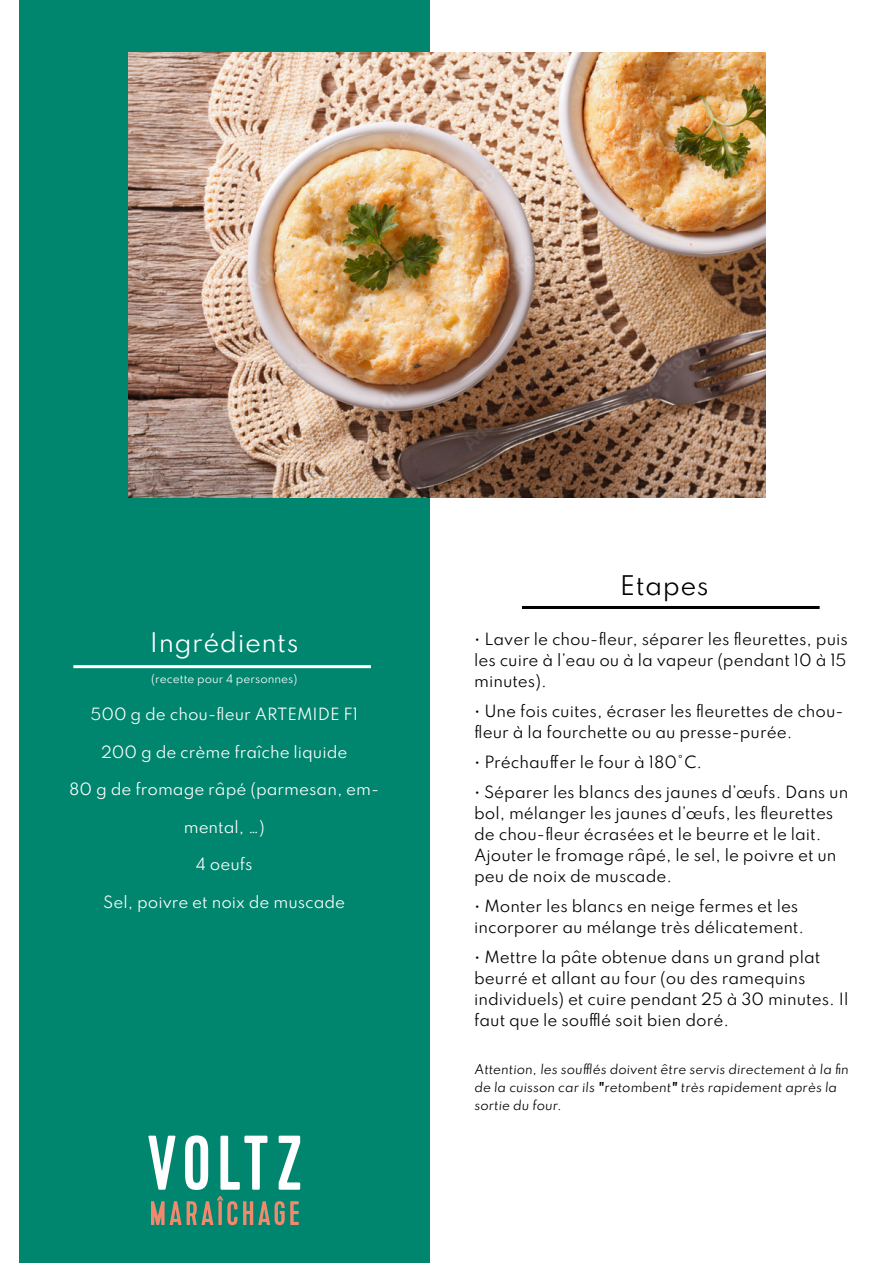
<style>
.page{position:relative;width:893px;height:1263px;background:#fff}
.page>*{position:absolute;margin:0;border:0;box-sizing:border-box;transform-origin:0 0}
.t1{font:24px "Spartan";letter-spacing:.02em;color:#fff}
.t2{font:24px "Spartan";letter-spacing:.02em;color:#000}
.t3{font:15px/21px "Spartan";color:#000}
.t4{font:15px "Spartan";color:#fff}
.t5{font:12px/18px "Spartan";color:#000}
.t6{font:10.5px "Spartan";color:#fff}
.s1{font-weight:700}
</style>
<div class="page">
<div style="left:19px;top:0;width:410px;height:1263px;background:#00856e"></div>
<svg style="left:148px;top:1136px;width:28px;height:54px"></svg>
<svg style="left:185px;top:1135px;width:23px;height:55px"></svg>
<svg style="left:220px;top:1136px;width:47px;height:54px"></svg>
<svg style="left:279px;top:1136px;width:21px;height:54px"></svg>
<svg style="left:151px;top:1196px;width:86px;height:29px"></svg>
<svg style="left:243px;top:1201px;width:56px;height:24px"></svg>
<hr style="left:73px;top:665px;width:298px;height:3px;background:#fff">
<hr style="left:522px;top:606px;width:298px;height:3px;background:#000">
<img style="left:129px;top:52px;width:636px;height:445px">
<p class="t1" style="left:150px;top:624px;width:150px">Ingrédients</p>
<p class="t6" style="left:151px;top:671px;width:148px">(recette pour 4 personnes)</p>
<p class="t4" style="left:91px;top:703px;width:269px">500 g de chou-fleur ARTEMIDE F1</p>
<p class="t4" style="left:101px;top:740px;width:248px">200 g de crème fraîche liquide</p>
<p class="t4" style="left:69px;top:778px;width:311px">80 g de fromage râpé (parmesan, em-</p>
<p class="t4" style="left:184px;top:815px;width:83px">mental, …)</p>
<p class="t4" style="left:196px;top:853px;width:58px">4 oeufs</p>
<p class="t4" style="left:103px;top:890px;width:244px">Sel, poivre et noix de muscade</p>
<p class="t2" style="left:620px;top:567px;width:90px">Etapes</p>
<p class="t3" style="left:474px;top:628px;width:375px;text-align:justify">• Laver le chou-fleur, séparer les fleurettes, puis les cuire à l’eau ou à la vapeur (pendant 10 à 15 minutes).</p>
<p class="t3" style="left:474px;top:700px;width:371px">• Une fois cuites, écraser les fleurettes de chou&shy;fleur à la fourchette ou au presse-purée.</p>
<p class="t3" style="left:474px;top:751px;width:230px">• Préchauffer le four à 180°C.</p>
<p class="t3" style="left:474px;top:781px;width:376px">• Séparer les blancs des jaunes d’œufs. Dans un bol, mélanger les jaunes d’œufs, les fleurettes de chou-fleur écrasées et le beurre et le lait.<br>Ajouter le fromage râpé, le sel, le poivre et un peu de noix de muscade.</p>
<p class="t3" style="left:474px;top:895px;width:332px">• Monter les blancs en neige fermes et les incorporer au mélange très délicatement.</p>
<p class="t3" style="left:474px;top:946px;width:376px">• Mettre la pâte obtenue dans un grand plat beurré et allant au four (ou des ramequins individuels) et cuire pendant 25 à 30 minutes. Il faut que le soufflé soit bien doré.</p>
<p class="t5" style="left:474px;top:1059px;width:377px">Attention, les soufflés doivent être servis directement à la fin de la cuisson car ils <span class="s1">"</span>retombent<span class="s1">"</span> très rapidement après la sortie du four.</p>
</div>
